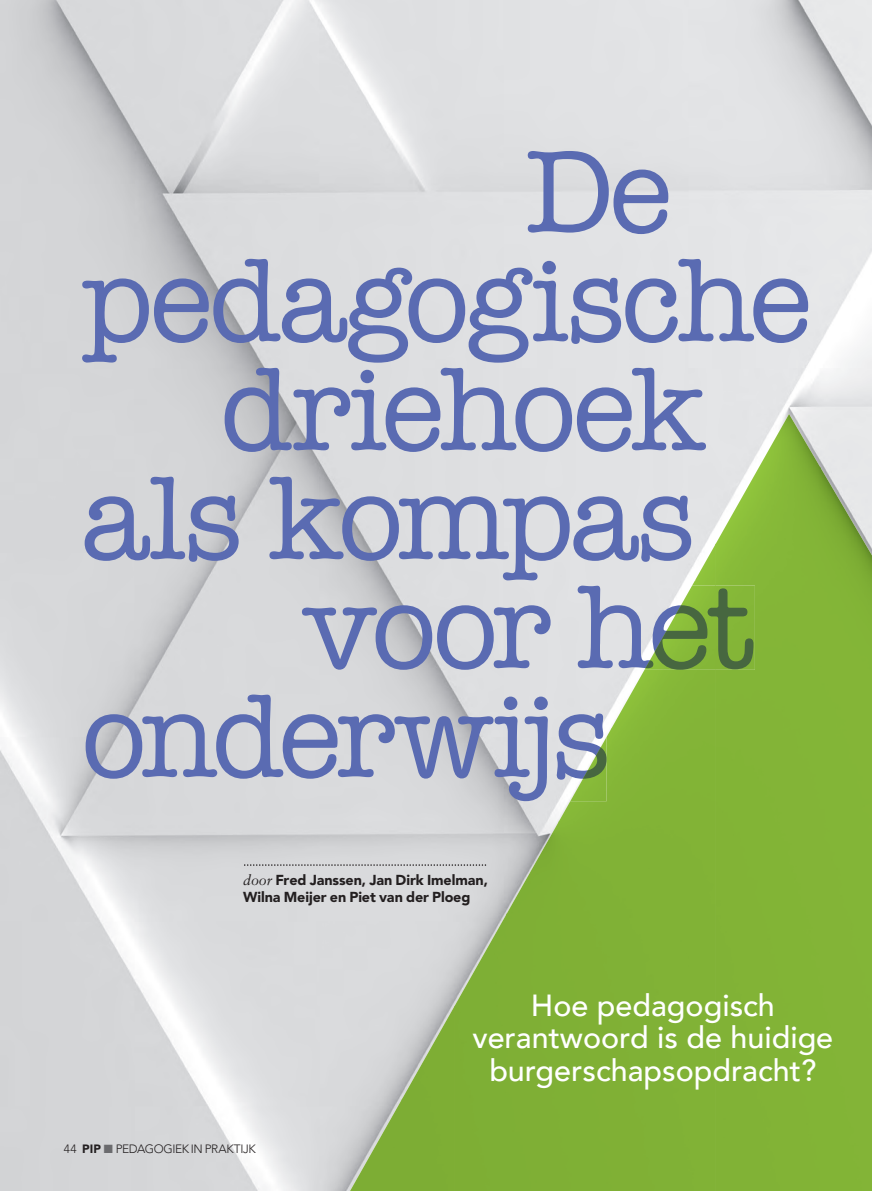
<style>
.page{position:relative;width:872px;height:1191px;background:#fff}
.page>*{position:absolute;margin:0;border:0;box-sizing:border-box;transform-origin:0 0}
.t1{font:120.75px "American Typewriter";letter-spacing:-.04em;color:#5a6bb2}
.t2{font:500 30.45px/32.1px "Avenir";color:#fff;text-align:center}
.t3{font:900 14.4px/17.2px "Avenir LT Std";letter-spacing:-.005em;color:#231f20}
.t4{font:300 12px "Avenir LT Std";letter-spacing:-.035em;color:#231f20}
.s1{font-family:"Sabon LT Pro";font-weight:400;font-style:italic}
.s2{font-weight:900}
.s3{color:#6b6b6e}
</style>
<div class="page">
<img style="left:0;top:0;width:872px;height:1191px">
<svg style="left:244px;top:864px;width:242px;height:1px"></svg>
<img style="left:715px;top:414px;width:105px;height:777px">
<img style="left:819px;top:466px;width:53px;height:725px">
<img style="left:663px;top:543px;width:53px;height:648px">
<img style="left:611px;top:670px;width:52px;height:521px">
<img style="left:558px;top:728px;width:53px;height:463px">
<img style="left:506px;top:820px;width:53px;height:371px">
<img style="left:454px;top:913px;width:53px;height:278px">
<img style="left:402px;top:1005px;width:53px;height:186px">
<img style="left:350px;top:1098px;width:52px;height:93px">
<img style="left:644px;top:585px;width:111px;height:85px">
<img style="left:570px;top:737px;width:36px;height:64px">
<h1 class="t1" style="left:525px;top:99px;width:149px">De</h1>
<h1 class="t1" style="left:81px;top:208px;width:733px">pedagogische</h1>
<h1 class="t1" style="left:220px;top:317px;width:487px">driehoek</h1>
<h1 class="t1" style="left:81px;top:426px;width:616px">als kompas</h1>
<h1 class="t1" style="left:303px;top:535px;width:453px">voor het</h1>
<h1 class="t1" style="left:81px;top:644px;width:531px">onderwijs</h1>
<p class="t3" style="left:243px;top:871px;width:246px"><span class="s1">door</span> Fred Janssen, Jan Dirk Imelman,<br>Wilna Meijer en Piet van der Ploeg</p>
<p class="t4" style="left:64px;top:1142px;width:194px">44 <span class="s2">PIP</span> <span class="s3">■</span> PEDAGOGIEK IN PRAKTIJK</p>
<h2 class="t2" style="left:472px;top:988px;width:362px">Hoe pedagogisch verantwoord is de huidige burgerschapsopdracht?</h2>
</div>
